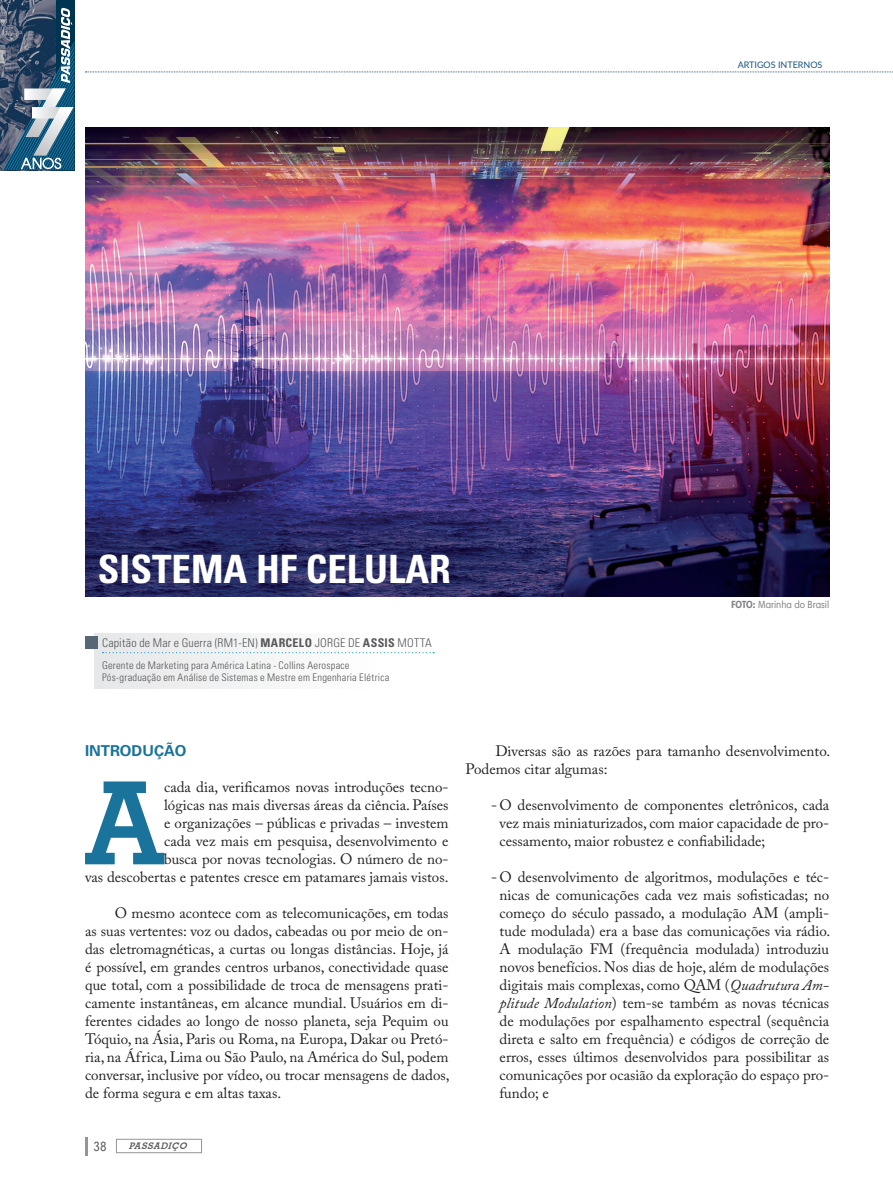
<style>
.page{position:relative;width:893px;height:1191px;background:#fff}
.page>*{position:absolute;margin:0;border:0;box-sizing:border-box;transform-origin:0 0}
.t1{font:700 114.9px "Geometric Slab 703 BT";color:#19739b}
.t2{font:700 condensed 39px "Univers";color:#fff}
.t3{font:15px/18px "Adobe Caslon Pro";color:#231f20;text-align:justify}
.t4{font:700 15px "Univers";color:#19739b}
.t5{font:condensed 13.5px "Harmonia Sans Pro Cyr";color:#57585a}
.t6{font:300 condensed 12px "Univers";letter-spacing:.015em;color:#57585a}
.t7{font:300 condensed 10.5px/12.6px "Univers";letter-spacing:.02em;color:#57585a}
.t8{font:condensed 10.5px "Harmonia Sans Pro Cyr";color:#808285}
.t9{font:9px "Lato";color:#16537d}
.t10{font:italic 700 9px "Geometric Slab 703 BT";color:#57585a}
.s1{font-weight:700}
.s2{font-style:italic}
</style>
<div class="page">
<img style="left:0;top:0;width:56px;height:170px">
<div style="left:56px;top:0;width:18px;height:170px;background:#003453"></div>
<svg style="left:3px;top:8px;width:71px;height:162px;background:#527088"></svg>
<div style="left:116px;top:1138px;width:86px;height:15px;border:1px solid #939598"></div>
<svg style="left:85px;top:1137px;width:2px;height:18px"></svg>
<svg style="left:85px;top:72px;width:808px;height:1px"></svg>
<img style="left:85px;top:128px;width:744px;height:468px">
<div style="left:94px;top:633px;width:286px;height:56px;background:#f2f3f4"></div>
<div style="left:85px;top:635px;width:13px;height:13px;background:#586775"></div>
<svg style="left:103px;top:652px;width:331px;height:1px"></svg>
<p class="t9" style="left:738px;top:58px;width:86px">ARTIGOS INTERNOS</p>
<h2 class="t2" style="left:98px;top:545px;width:355px">SISTEMA HF CELULAR</h2>
<p class="t6" style="left:102px;top:635px;width:331px">Capitão de Mar e Guerra (RM1-EN) <span class="s1">MARCELO</span> JORGE DE <span class="s1">ASSIS</span> MOTTA</p>
<p class="t7" style="left:102px;top:658px;width:289px">Gerente de Marketing para América Latina - Collins Aerospace<br>Pós-graduação em Análise de Sistemas e Mestre em Engenharia Elétrica</p>
<p class="t8" style="left:731px;top:598px;width:100px"><span class="s1">FOTO:</span> Marinha do Brasil</p>
<p class="t4" style="left:85px;top:742px;width:103px">INTRODUÇÃO</p>
<h1 class="t1" style="left:85px;top:753px;width:80px">A</h1>
<p class="t3" style="left:85px;top:778px;width:365px;text-align:right">cada dia, verificamos novas introduções tecno-<br>lógicas nas mais diversas áreas da ciência. Países<br>e organizações – públicas e privadas – investem<br>cada vez mais em pesquisa, desenvolvimento e<br>busca por novas tecnologias. O número de no-<br>vas descobertas e patentes cresce em patamares jamais vistos.</p>
<p class="t3" style="left:85px;top:904px;width:366px;text-indent:30px">O mesmo acontece com as telecomunicações, em todas as suas vertentes: voz ou dados, cabeadas ou por meio de on&shy;das eletromagnéticas, a curtas ou longas distâncias. Hoje, já é possível, em grandes centros urbanos, conectividade quase que total, com a possibilidade de troca de mensagens prati&shy;camente instantâneas, em alcance mundial. Usuários em di&shy;ferentes cidades ao longo de nosso planeta, seja Pequim ou Tóquio, na Ásia, Paris ou Roma, na Europa, Dakar ou Pretó&shy;ria, na África, Lima ou São Paulo, na América do Sul, podem conversar, inclusive por vídeo, ou trocar mensagens de dados, de forma segura e em altas taxas.</p>
<p class="t5" style="left:94px;top:1138px;width:15px">38</p>
<p class="t10" style="left:129px;top:1140px;width:62px">PASSADIÇO</p>
<p class="t3" style="left:466px;top:742px;width:366px;text-indent:30px">Diversas são as razões para tamanho desenvolvimento.<br>Podemos citar algumas:</p>
<p class="t3" style="left:500px;top:796px;width:331px;text-indent:-9px">- O desenvolvimento de componentes eletrônicos, cada vez mais miniaturizados, com maior capacidade de pro&shy;cessamento, maior robustez e confiabilidade;</p>
<p class="t3" style="left:500px;top:868px;width:332px;text-indent:-9px">- O desenvolvimento de algoritmos, modulações e téc&shy;nicas de comunicações cada vez mais sofisticadas; no começo do século passado, a modulação AM (ampli&shy;tude modulada) era a base das comunicações via rádio.<br>A modulação FM (frequência modulada) introduziu novos benefícios. Nos dias de hoje, além de modulações digitais mais complexas, como QAM (<span class="s2">Quadrutura Am&shy;plitude Modulation</span>) tem-se também as novas técnicas de modulações por espalhamento espectral (sequência direta e salto em frequência) e códigos de correção de erros, esses últimos desenvolvidos para possibilitar as comunicações por ocasião da exploração do espaço pro&shy;fundo; e</p>
</div>
